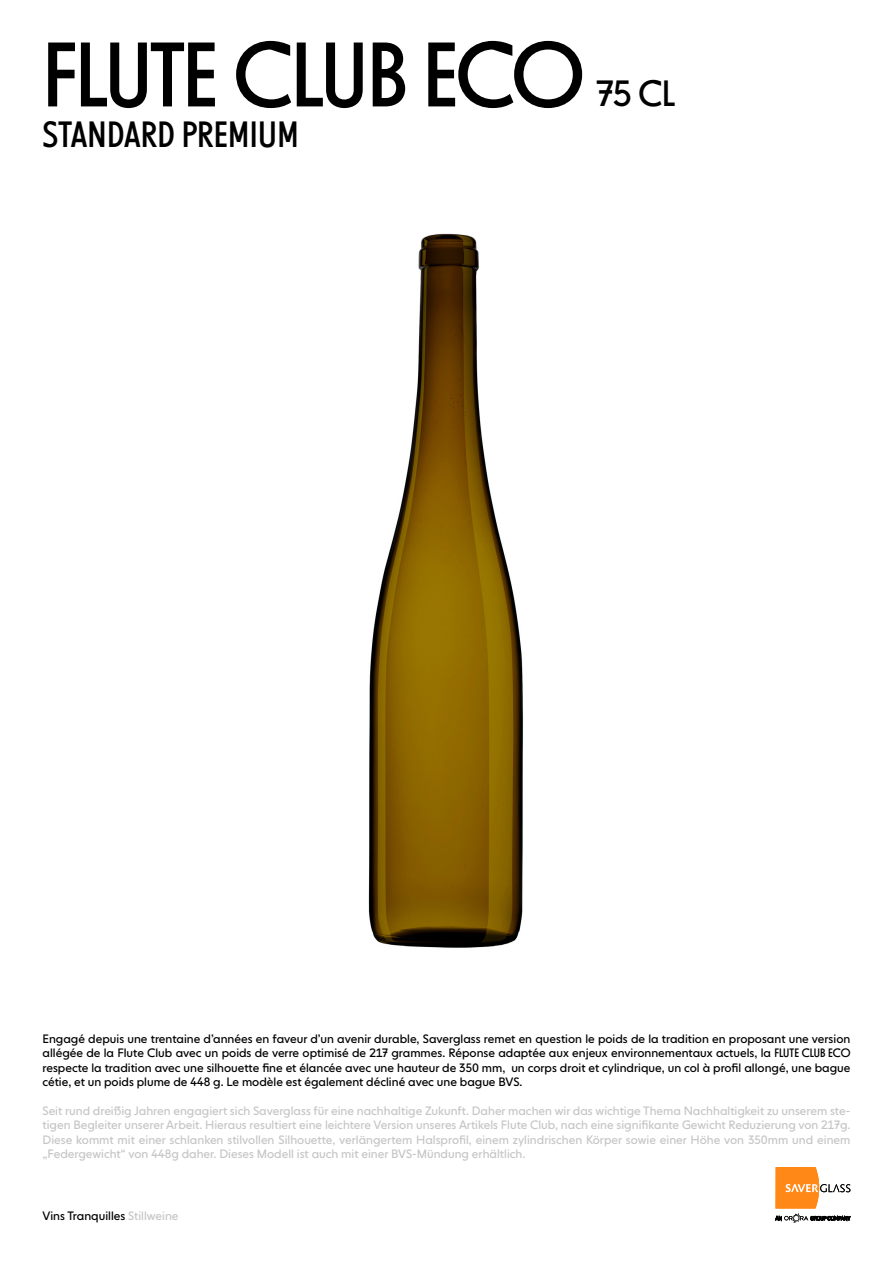
<style>
.page{position:relative;width:893px;height:1263px;background:#fff}
.page>*{position:absolute;margin:0;border:0;box-sizing:border-box;transform-origin:0 0}
.t1{font:90px "NEXT Poster";letter-spacing:-.03em;color:#000}
.t2{font:36px "NEXT Poster";letter-spacing:.005em;color:#000}
.t3{font:12px/14.4px "NEXT Book";color:#000;text-align:justify}
.t4{font:12px/14.4px "NEXT Book";color:#c6c6c6;text-align:justify}
.s1{font-family:"NEXT Poster"}
.s2{color:#c6c6c6}
</style>
<div class="page">
<svg style="left:775px;top:1167px;width:75px;height:56px"></svg>
<img style="left:368px;top:233px;width:155px;height:715px">
<h1 class="t1" style="left:43px;top:21px;width:544px">FLUTE CLUB ECO</h1>
<h2 class="t2" style="left:43px;top:113px;width:257px">STANDARD PREMIUM</h2>
<h2 class="t2" style="left:596px;top:72px;width:81px">75 CL</h2>
<p class="t3" style="left:43px;top:1032px;width:809px">Engagé depuis une trentaine d’années en faveur d’un avenir durable, Saverglass remet en question le poids de la tradition en proposant une version allégée de la Flute Club avec un poids de verre optimisé de 217 grammes. Réponse adaptée aux enjeux environnementaux actuels, la <span class="s1">FLUTE CLUB ECO </span>respecte la tradition avec une silhouette fine et élancée avec une hauteur de 350 mm, un corps droit et cylindrique, un col à profil allongé, une bague cétie, et un poids plume de 448 g. Le modèle est également décliné avec une bague BVS.</p>
<p class="t4" style="left:43px;top:1104px;width:809px">Seit rund dreißig Jahren engagiert sich Saverglass für eine nachhaltige Zukunft. Daher machen wir das wichtige Thema Nachhaltigkeit zu unserem ste&shy;tigen Begleiter unserer Arbeit. Hieraus resultiert eine leichtere Version unseres Artikels Flute Club, nach eine signifikante Gewicht Reduzierung von 217g.<br>Diese kommt mit einer schlanken stilvollen Silhouette, verlängertem Halsprofil, einem zylindrischen Körper sowie einer Höhe von 350mm und einem „Federgewicht“ von 448g daher. Dieses Modell ist auch mit einer BVS-Mündung erhältlich.</p>
<p class="t3" style="left:43px;top:1209px;width:138px">Vins Tranquilles <span class="s2">Stillweine</span></p>
</div>
